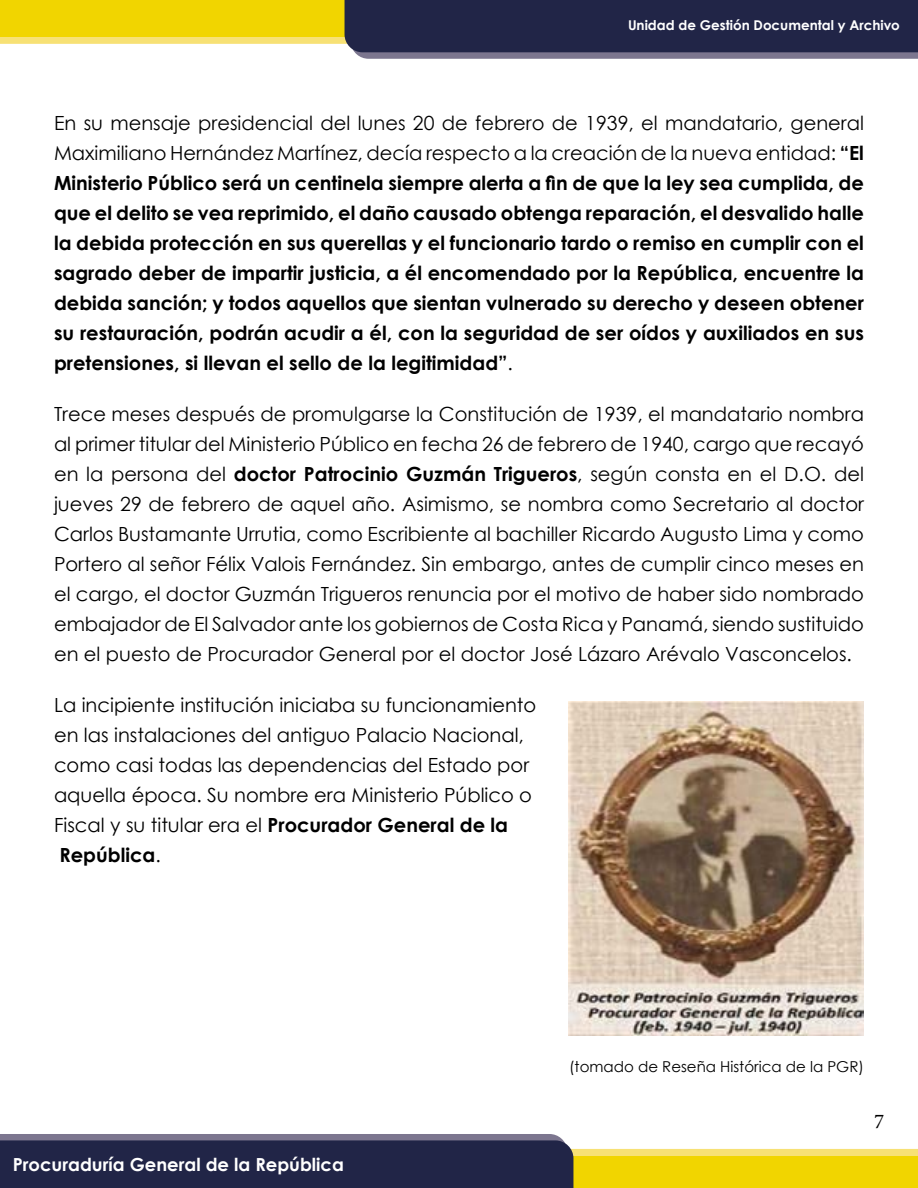
<style>
.page{position:relative;width:918px;height:1188px;background:#fff}
.page>*{position:absolute;margin:0;border:0;box-sizing:border-box;transform-origin:0 0}
.t1{font:21px "Minion Pro";color:#000}
.t2{font:19.5px/30px "Century Gothic";color:#000;text-align:justify}
.t3{font:700 19.5px/30px "Century Gothic";color:#000;text-align:justify}
.t4{font:700 18px "Century Gothic";color:#fff}
.t5{font:15px "Century Gothic";color:#000}
.t6{font:700 13.5px "Century Gothic";color:#fff}
.s1{font-weight:400}
.s2{font-weight:700}
</style>
<div class="page">
<svg style="left:0;top:0;width:918px;height:59px;background:#77724f"></svg>
<svg style="left:0;top:1134px;width:918px;height:54px;background:#777252"></svg>
<img style="left:569px;top:701px;width:295px;height:335px">
<p class="t6" style="left:628px;top:15px;width:273px">Unidad de Gestión Documental y Archivo</p>
<p class="t3" style="left:54px;top:107px;width:812px"><span class="s1">En su mensaje presidencial del lunes 20 de febrero de 1939, el mandatario, general Maximiliano Hernández Martínez, decía respecto a la creación de la nueva entidad:</span> “El Ministerio Público será un centinela siempre alerta a fin de que la ley sea cumplida, de que el delito se vea reprimido, el daño causado obtenga reparación, el desvalido halle la debida protección en sus querellas y el funcionario tardo o remiso en cumplir con el sagrado deber de impartir justicia, a él encomendado por la República, encuentre la debida sanción; y todos aquellos que sientan vulnerado su derecho y deseen obtener su restauración, podrán acudir a él, con la seguridad de ser oídos y auxiliados en sus pretensiones, si llevan el sello de la legitimidad”<span class="s1">.</span></p>
<p class="t2" style="left:54px;top:398px;width:812px">Trece meses después de promulgarse la Constitución de 1939, el mandatario nombra al primer titular del Ministerio Público en fecha 26 de febrero de 1940, cargo que recayó en la persona del <span class="s2">doctor Patrocinio Guzmán Trigueros</span>, según consta en el D.O. del jueves 29 de febrero de aquel año. Asimismo, se nombra como Secretario al doctor Carlos Bustamante Urrutia, como Escribiente al bachiller Ricardo Augusto Lima y como Portero al señor Félix Valois Fernández. Sin embargo, antes de cumplir cinco meses en el cargo, el doctor Guzmán Trigueros renuncia por el motivo de haber sido nombrado embajador de El Salvador ante los gobiernos de Costa Rica y Panamá, siendo sustituido en el puesto de Procurador General por el doctor José Lázaro Arévalo Vasconcelos.</p>
<p class="t2" style="left:54px;top:689px;width:484px">La incipiente institución iniciaba su funcionamiento</p>
<p class="t2" style="left:54px;top:719px;width:472px">en las instalaciones del antiguo Palacio Nacional,</p>
<p class="t2" style="left:54px;top:749px;width:477px">como casi todas las dependencias del Estado por</p>
<p class="t2" style="left:54px;top:779px;width:480px">aquella época. Su nombre era Ministerio Público o</p>
<p class="t2" style="left:54px;top:809px;width:456px">Fiscal y su titular era el <span class="s2">Procurador General de la</span></p>
<p class="t3" style="left:59px;top:839px;width:103px">República<span class="s1">.</span></p>
<p class="t4" style="left:13px;top:1151px;width:333px">Procuraduría General de la República</p>
<p class="t5" style="left:569px;top:1056px;width:296px">(tomado de Reseña Histórica de la PGR)</p>
<p class="t1" style="left:874px;top:1107px;width:12px">7</p>
</div>
